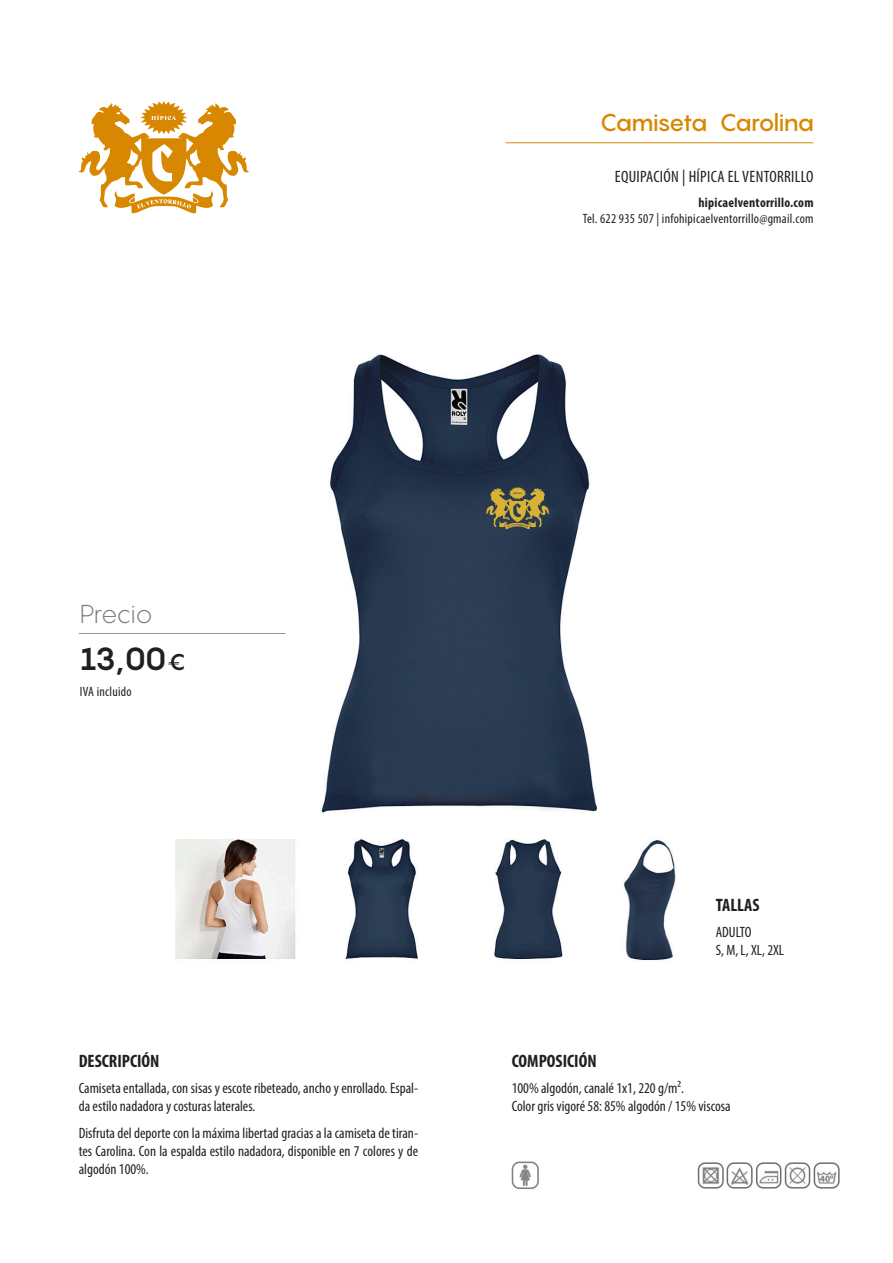
<style>
.page{position:relative;width:893px;height:1263px;background:#fff}
.page>*{position:absolute;margin:0;border:0;box-sizing:border-box;transform-origin:0 0}
.t1{font:700 31.5px "Pangram";color:#231f20}
.t2{font:300 25.5px "Pangram";letter-spacing:-.055em;color:#76787b}
.t3{font:500 24px "Pangram";letter-spacing:-.07em;color:#d78800}
.t4{font:700 condensed 18px "Myriad Pro";color:#231f20}
.t5{font:condensed 16.5px "Myriad Pro";letter-spacing:.02em;color:#231f20}
.t6{font:condensed 15px/18px "Myriad Pro";color:#231f20}
.t7{font:condensed 13.5px "Myriad Pro";letter-spacing:.02em;color:#231f20}
.t8{font:700 condensed 13.5px "Myriad Pro";letter-spacing:.02em;color:#231f20}
.s1{font-size:22.5px}
</style>
<div class="page">
<img style="left:175px;top:354px;width:501px;height:607px">
<svg style="left:485px;top:487px;width:65px;height:42px"></svg>
<img style="left:697px;top:1162px;width:143px;height:27px">
<svg style="left:78px;top:101px;width:171px;height:113px"></svg>
<hr style="left:506px;top:142px;width:307px;height:1px;background:#d78800">
<hr style="left:79px;top:633px;width:206px;height:1px;background:#939598">
<img style="left:511px;top:1161px;width:28px;height:28px">
<p class="t3" style="left:600px;top:107px;width:216px">Camiseta Carolina</p>
<p class="t5" style="left:615px;top:167px;width:200px">EQUIPACIÓN | HÍPICA EL VENTORRILLO</p>
<p class="t8" style="left:698px;top:194px;width:117px">hipicaelventorrillo.com</p>
<p class="t7" style="left:583px;top:210px;width:232px">Tel. 622 935 507 | infohipicaelventorrillo@gmail.com</p>
<p class="t2" style="left:80px;top:597px;width:75px">Precio</p>
<p class="t1" style="left:80px;top:638px;width:108px">13,00<span class="s1">€</span></p>
<p class="t7" style="left:80px;top:683px;width:53px">IVA incluido</p>
<p class="t4" style="left:79px;top:1049px;width:82px">DESCRIPCIÓN</p>
<p class="t6" style="left:79px;top:1079px;width:341px">Camiseta entallada, con sisas y escote ribeteado, ancho y enrollado. Espal&shy;da estilo nadadora y costuras laterales.</p>
<p class="t6" style="left:79px;top:1123px;width:341px;text-align:justify">Disfruta del deporte con la máxima libertad gracias a la camiseta de tiran&shy;tes Carolina. Con la espalda estilo nadadora, disponible en 7 colores y de algodón 100%.</p>
<p class="t4" style="left:716px;top:893px;width:45px">TALLAS</p>
<p class="t6" style="left:716px;top:923px;width:37px">ADULTO</p>
<p class="t6" style="left:716px;top:941px;width:70px">S, M, L, XL, 2XL</p>
<p class="t4" style="left:512px;top:1049px;width:86px">COMPOSICIÓN</p>
<p class="t6" style="left:512px;top:1079px;width:174px">100% algodón, canalé 1x1, 220 g/m².</p>
<p class="t6" style="left:512px;top:1097px;width:220px">Color gris vigoré 58: 85% algodón / 15% viscosa</p>
</div>
